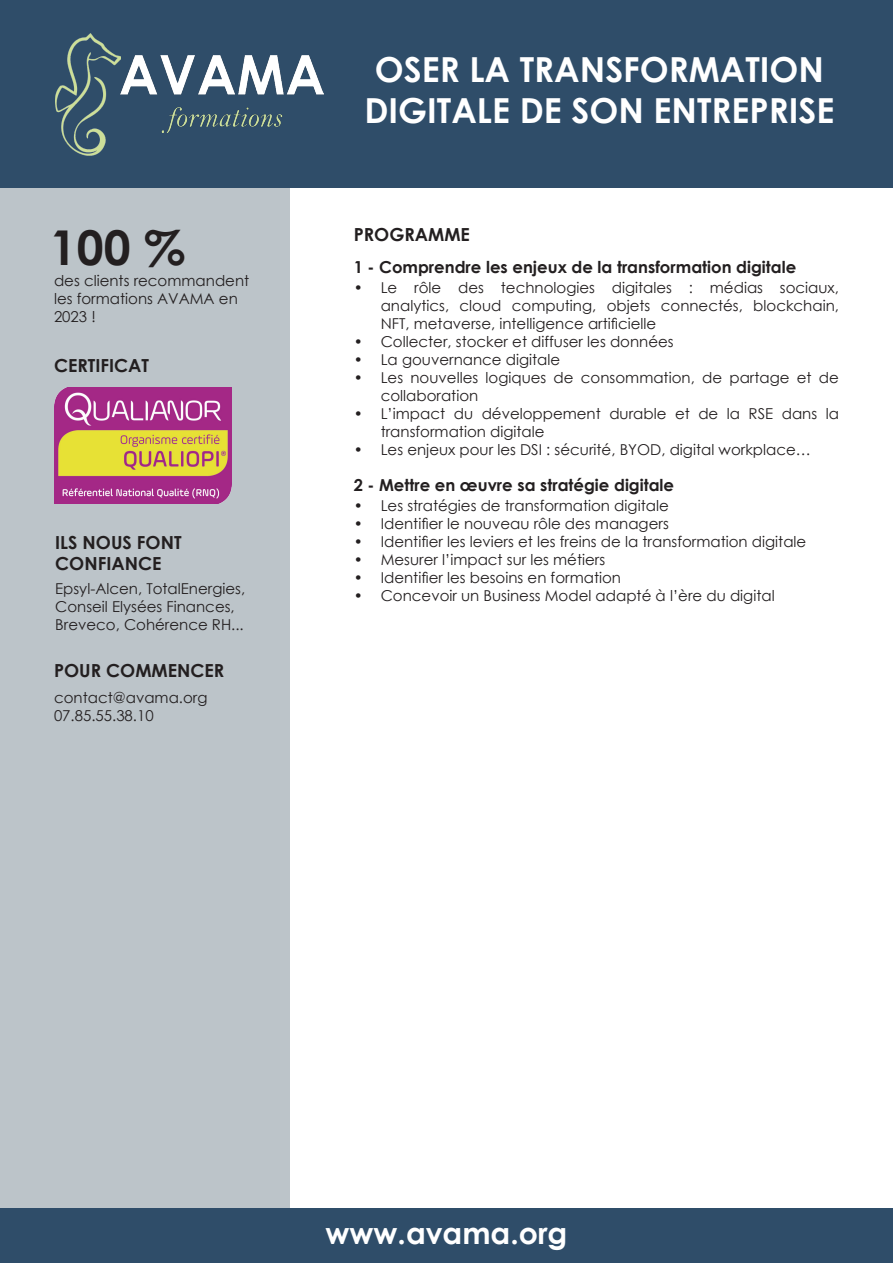
<style>
.page{position:relative;width:893px;height:1263px;background:#fff}
.page>*{position:absolute;margin:0;border:0;box-sizing:border-box;transform-origin:0 0}
.t1{font:700 48px "Century Gothic";color:#231f20}
.t2{font:700 34.5px/41.4px "Century Gothic";color:#fff;text-align:center}
.t3{font:700 30px "Century Gothic";color:#fff}
.t4{font:700 18px/21.6px "Century Gothic";color:#231f20}
.t5{font:700 16.5px "Century Gothic";color:#231f20}
.t6{font:15px/18px "Century Gothic";color:#231f20}
</style>
<div class="page">
<div style="left:0;top:188px;width:289px;height:1074px;background:#bcc4c9"></div>
<div style="left:1px;top:1px;width:892px;height:187px;background:#2f4d69"></div>
<div style="left:0;top:1209px;width:893px;height:54px;background:#2f4d69"></div>
<img style="left:54px;top:387px;width:177px;height:117px">
<img style="left:55px;top:33px;width:65px;height:123px">
<img style="left:120px;top:56px;width:203px;height:77px">
<p class="t1" style="left:50px;top:211px;width:137px">100 %</p>
<p class="t6" style="left:54px;top:271px;width:197px">des clients recommandent les formations AVAMA en<br>2023 !</p>
<p class="t4" style="left:54px;top:354px;width:97px">CERTIFICAT</p>
<p class="t4" style="left:55px;top:531px;width:128px">ILS NOUS FONT<br>CONFIANCE</p>
<p class="t6" style="left:55px;top:579px;width:191px">Epsyl-Alcen, TotalEnergies,</p>
<p class="t6" style="left:55px;top:597px;width:190px">Conseil Elysées Finances,<br>Breveco, Cohérence RH...</p>
<p class="t4" style="left:54px;top:659px;width:172px">POUR COMMENCER</p>
<p class="t6" style="left:54px;top:689px;width:155px">contact@avama.org<br>07.85.55.38.10</p>
<p class="t2" style="left:364px;top:47px;width:471px">OSER LA TRANSFORMATION<br>DIGITALE DE SON ENTREPRISE</p>
<p class="t4" style="left:354px;top:223px;width:118px">PROGRAMME</p>
<p class="t5" style="left:354px;top:254px;width:444px">1 - Comprendre les enjeux de la transformation digitale</p>
<p class="t6" style="left:381px;top:278px;width:460px;text-align:justify;text-indent:-27px">• Le rôle des technologies digitales : médias sociaux, analytics, cloud computing, objets connectés, blockchain, NFT, metaverse, intelligence artificielle</p>
<p class="t6" style="left:354px;top:332px;width:322px">• Collecter, stocker et diffuser les données</p>
<p class="t6" style="left:354px;top:350px;width:208px">• La gouvernance digitale</p>
<p class="t6" style="left:381px;top:368px;width:460px;text-indent:-27px">• Les nouvelles logiques de consommation, de partage et de collaboration</p>
<p class="t6" style="left:381px;top:404px;width:460px;text-indent:-27px">• L’impact du développement durable et de la RSE dans la transformation digitale</p>
<p class="t6" style="left:354px;top:440px;width:459px">• Les enjeux pour les DSI : sécurité, BYOD, digital workplace…</p>
<p class="t5" style="left:354px;top:473px;width:322px">2 - Mettre en œuvre sa stratégie digitale</p>
<p class="t6" style="left:354px;top:497px;width:316px">• Les stratégies de transformation digitale</p>
<p class="t6" style="left:354px;top:515px;width:317px">• Identifier le nouveau rôle des managers</p>
<p class="t6" style="left:354px;top:533px;width:454px">• Identifier les leviers et les freins de la transformation digitale</p>
<p class="t6" style="left:354px;top:551px;width:253px">• Mesurer l’impact sur les métiers</p>
<p class="t6" style="left:354px;top:569px;width:269px">• Identifier les besoins en formation</p>
<p class="t6" style="left:354px;top:587px;width:422px">• Concevoir un Business Model adapté à l’ère du digital</p>
<p class="t3" style="left:326px;top:1210px;width:243px">www.avama.org</p>
</div>
